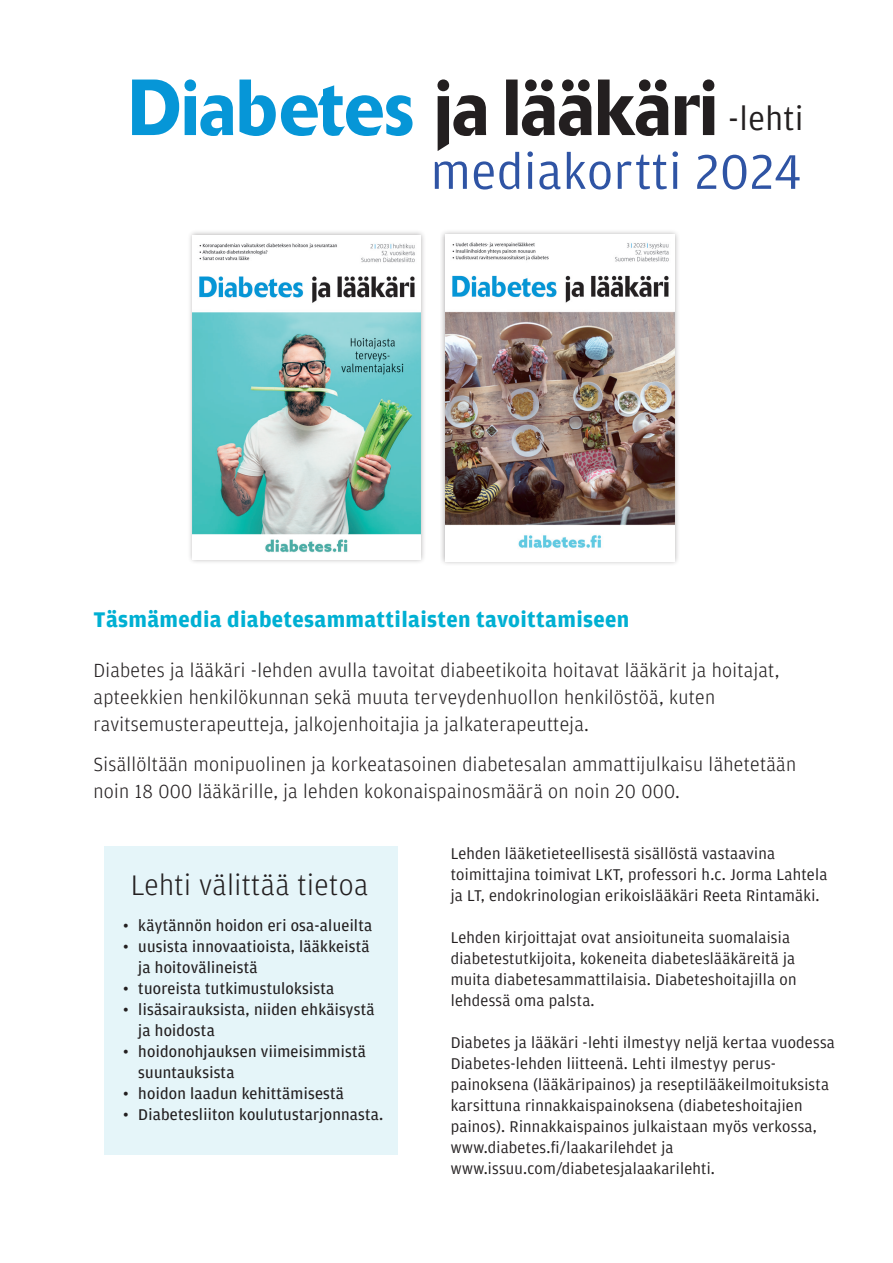
<style>
.page{position:relative;width:893px;height:1263px;background:#fff}
.page>*{position:absolute;margin:0;border:0;box-sizing:border-box;transform-origin:0 0}
.Väliotsikko1{font:51.45px "Amplitude";letter-spacing:.015em;color:#2f54a4}
.Väliotsikko1-2{font:34.35px "Amplitude";letter-spacing:.015em;color:#231f20}
.Väliotsikko1-3{font:300 30px "Amplitude";letter-spacing:.015em;color:#231f20}
.Otsikko_3{font:700 22.5px "Amplitude";letter-spacing:.015em;color:#00b0d3}
.Leipis{font:300 20.1px/27px "Amplitude";letter-spacing:.015em;color:#231f20}
.Leipis-2{font:16.5px/21px "Amplitude";letter-spacing:.015em;color:#231f20}
.t1{font:16.5px/21px "Amplitude";letter-spacing:.015em;color:#231f20}
</style>
<div class="page">
<div style="left:104px;top:846px;width:294px;height:308px;background:#e5f5f9"></div>
<div style="left:187px;top:230px;width:239px;height:335px;background:#231f20;opacity:.35"></div>
<img style="left:193px;top:235px;width:228px;height:324px">
<div style="left:440px;top:229px;width:240px;height:338px;background:#231f20;opacity:.35"></div>
<img style="left:445px;top:235px;width:230px;height:326px">
<svg style="left:437px;top:79px;width:277px;height:72px"></svg>
<svg style="left:132px;top:79px;width:281px;height:57px"></svg>
<p class="Väliotsikko1-2" style="left:728px;top:99px;width:77px">-lehti</p>
<p class="Väliotsikko1" style="left:431px;top:143px;width:373px">mediakortti 2024</p>
<p class="Otsikko_3" style="left:94px;top:607px;width:537px">Täsmämedia diabetesammattilaisten tavoittamiseen</p>
<p class="Leipis" style="left:94px;top:657px;width:688px">Diabetes ja lääkäri -lehden avulla tavoitat diabeetikoita hoitavat lääkärit ja hoitajat, apteekkien henkilökunnan sekä muuta terveydenhuollon henkilöstöä, kuten ravitsemusterapeutteja, jalkojenhoitajia ja jalkaterapeutteja.</p>
<p class="Leipis" style="left:94px;top:751px;width:704px">Sisällöltään monipuolinen ja korkeatasoinen diabetesalan ammattijulkaisu lähetetään noin 18 000 lääkärille, ja lehden kokonaispainosmäärä on noin 20 000.</p>
<p class="Väliotsikko1-3" style="left:131px;top:869px;width:239px">Lehti välittää tietoa</p>
<p class="t1" style="left:123px;top:915px;width:250px">• käytännön hoidon eri osa-alueilta</p>
<p class="t1" style="left:138px;top:936px;width:233px;text-indent:-15px">• uusista innovaatioista, lääkkeistä ja hoitovälineistä</p>
<p class="t1" style="left:123px;top:978px;width:212px">• tuoreista tutkimustuloksista</p>
<p class="t1" style="left:138px;top:999px;width:238px;text-indent:-15px">• lisäsairauksista, niiden ehkäisystä ja hoidosta</p>
<p class="t1" style="left:138px;top:1041px;width:229px;text-indent:-15px">• hoidonohjauksen viimeisimmistä suuntauksista</p>
<p class="t1" style="left:123px;top:1083px;width:222px">• hoidon laadun kehittämisestä</p>
<p class="t1" style="left:123px;top:1104px;width:262px">• Diabetesliiton koulutustarjonnasta.</p>
<p class="Leipis-2" style="left:451px;top:843px;width:378px">Lehden lääketieteellisestä sisällöstä vastaavina toimittajina toimivat LKT, professori h.c. Jorma Lahtela ja LT, endokrinologian erikoislääkäri Reeta Rintamäki.</p>
<p class="Leipis-2" style="left:451px;top:927px;width:347px">Lehden kirjoittajat ovat ansioituneita suomalaisia diabetestutkijoita, kokeneita diabeteslääkäreitä ja muita diabetesammattilaisia. Diabeteshoitajilla on lehdessä oma palsta.</p>
<p class="Leipis-2" style="left:451px;top:1032px;width:386px">Diabetes ja lääkäri -lehti ilmestyy neljä kertaa vuodessa</p>
<p class="Leipis-2" style="left:451px;top:1053px;width:380px">Diabetes-lehden liitteenä. Lehti ilmestyy perus&shy;painoksena (lääkäripainos) ja reseptilääkeilmoituksista karsittuna rinnakkaispainoksena (diabeteshoitajien painos). Rinnakkaispainos julkaistaan myös verkossa,</p>
<p class="Leipis-2" style="left:451px;top:1137px;width:224px">www.diabetes.fi/laakarilehdet ja</p>
<p class="Leipis-2" style="left:451px;top:1158px;width:266px">www.issuu.com/diabetesjalaakarilehti.</p>
</div>
